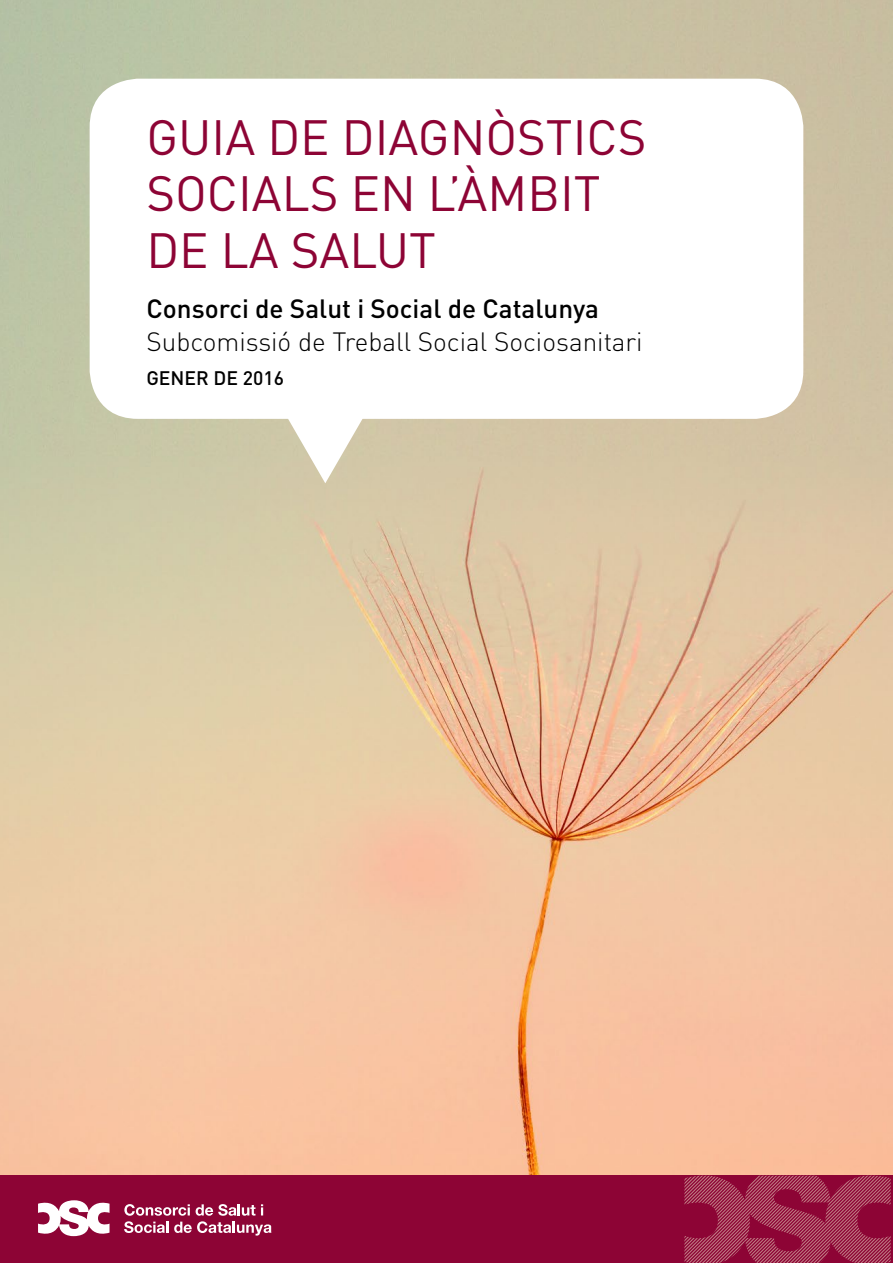
<style>
.page{position:relative;width:893px;height:1263px;background:#fff}
.page>*{position:absolute;margin:0;border:0;box-sizing:border-box;transform-origin:0 0}
.t1{font:48.9px/56.7px "DIN";color:#8d0435}
.t2{font:300 26.1px "DIN";color:#000}
.t3{font:500 26.1px "DIN";color:#000}
.t4{font:500 19.35px "DIN";color:#000}
</style>
<div class="page">
<img style="left:0;top:0;width:893px;height:1175px">
<div style="left:0;top:1175px;width:893px;height:88px;background:#8d0435"></div>
<svg style="left:684px;top:1175px;width:207px;height:88px"></svg>
<svg style="left:38px;top:1200px;width:72px;height:36px"></svg>
<svg style="left:124px;top:1204px;width:147px;height:31px"></svg>
<div style="left:90px;top:79px;width:713px;height:340px;background:#fff;border-radius:48px"></div>
<svg style="left:272px;top:418px;width:106px;height:65px"></svg>
<p class="t1" style="left:146px;top:108px;width:501px">GUIA DE DIAGNÒSTICS<br>SOCIALS EN L’ÀMBIT</p>
<p class="t1" style="left:146px;top:221px;width:291px">DE LA SALUT</p>
<p class="t3" style="left:146px;top:291px;width:454px">Consorci de Salut i Social de Catalunya</p>
<p class="t2" style="left:146px;top:326px;width:498px">Subcomissió de Treball Social Sociosanitari</p>
<p class="t4" style="left:146px;top:366px;width:139px">GENER DE 2016</p>
</div>
